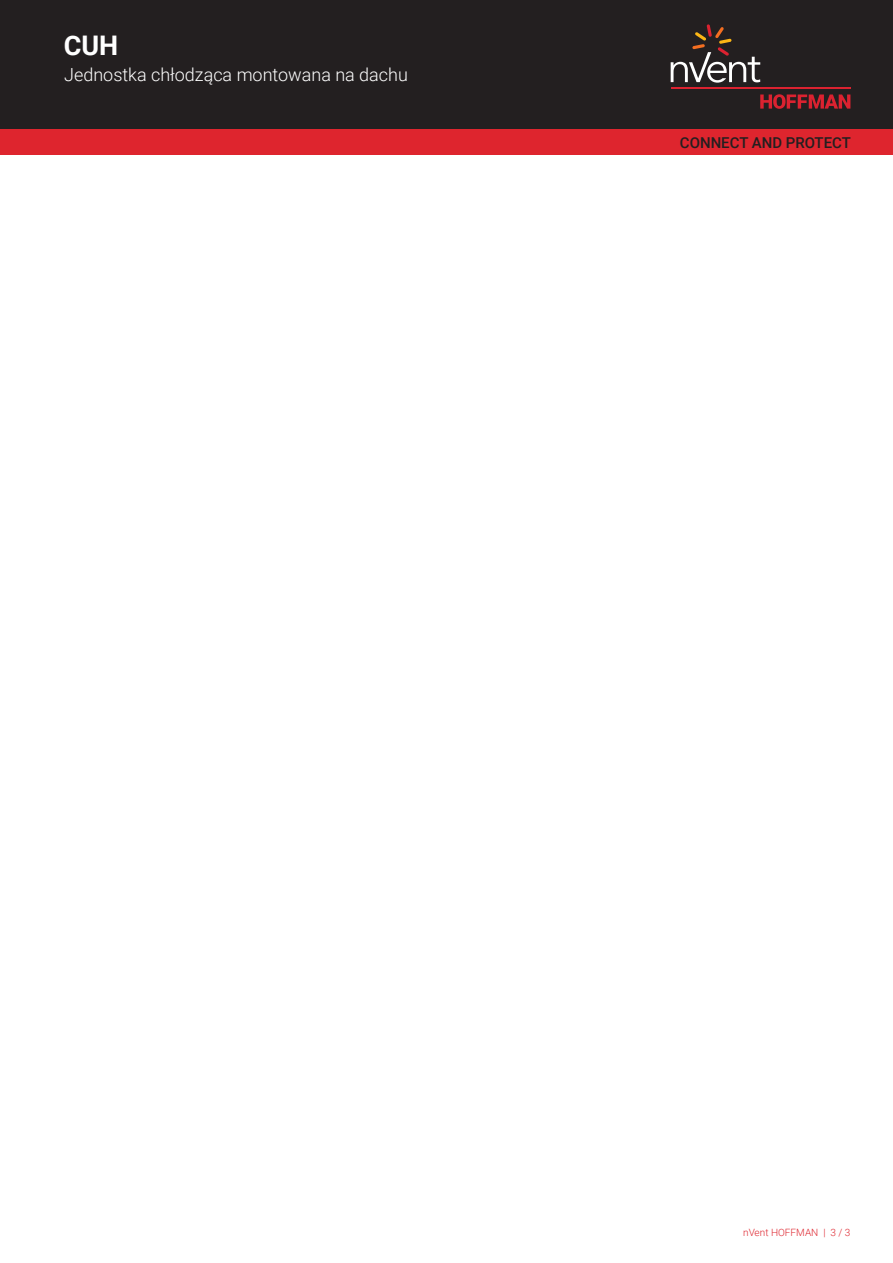
<style>
.page{position:relative;width:893px;height:1263px;background:#fff}
.page>*{position:absolute;margin:0;border:0;box-sizing:border-box;transform-origin:0 0}
.t1{font:700 27px "Roboto";color:#fff}
.t2{font:300 18px "Roboto";color:#fff}
.t3{font:500 15px "Roboto";color:#231f20}
.t4{font:300 10.05px "Roboto";color:#de252e}
</style>
<div class="page">
<div style="left:0;top:0;width:893px;height:129px;background:#231f20"></div>
<svg style="left:760px;top:94px;width:90px;height:15px"></svg>
<hr style="left:671px;top:88px;width:179px;height:1px;background:#db2230">
<svg style="left:671px;top:24px;width:89px;height:59px"></svg>
<div style="left:0;top:129px;width:893px;height:26px;background:#de252e"></div>
<h1 class="t1" style="left:64px;top:26px;width:56px">CUH</h1>
<p class="t2" style="left:64px;top:62px;width:345px">Jednostka chłodząca montowana na dachu</p>
<p class="t3" style="left:680px;top:132px;width:173px">CONNECT AND PROTECT</p>
<p class="t4" style="left:743px;top:1226px;width:109px">nVent HOFFMAN | 3 / 3</p>
</div>
